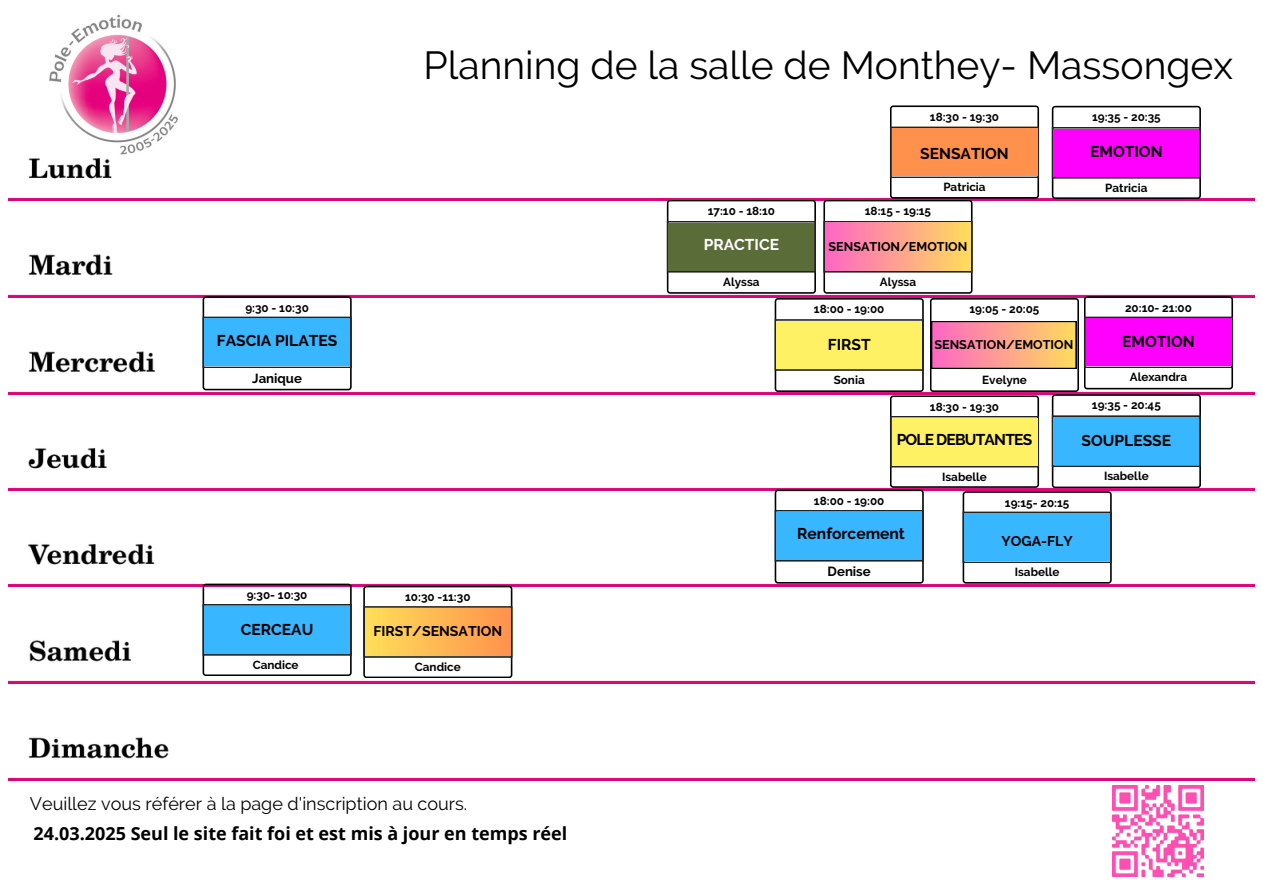
<style>
.page{position:relative;width:1263px;height:894px;background:#fff}
.page>*{position:absolute;margin:0;border:0;box-sizing:border-box;transform-origin:0 0}
.t1{font:39px "Raleway";color:#000}
.t2{font:700 18px "Open Sans";color:#000}
.t3{font:18px "Raleway";color:#000}
.t4{font:700 15.6px "Raleway";color:#000}
.t5{font:700 15.6px "Raleway";letter-spacing:-.05em;color:#000}
.t6{font:700 15.6px "Raleway";color:#fff}
.t7{font:700 14.1px "Raleway";color:#000}
.t8{font:700 13.2px "Raleway";color:#000}
.t9{font:700 12.6px "Raleway";color:#000}
.t10{font:700 11.7px "Raleway";color:#000}
</style>
<div class="page">
<img style="left:9px;top:211px;width:1245px;height:86px">
<img style="left:9px;top:308px;width:1245px;height:86px">
<img style="left:9px;top:448px;width:1245px;height:42px">
<img style="left:9px;top:544px;width:1245px;height:42px">
<img style="left:9px;top:597px;width:1245px;height:86px">
<img style="left:9px;top:737px;width:1245px;height:43px">
<img style="left:9px;top:158px;width:1245px;height:42px">
<img style="left:1113px;top:785px;width:91px;height:91px">
<svg style="left:203px;top:583px;width:149px;height:92px"></svg>
<div style="left:204px;top:605px;width:146px;height:48px;background:#38b6ff"></div>
<svg style="left:203px;top:296px;width:149px;height:94px"></svg>
<div style="left:204px;top:318px;width:146px;height:48px;background:#38b6ff"></div>
<svg style="left:667px;top:105px;width:566px;height:478px"></svg>
<div style="left:776px;top:511px;width:146px;height:48px;background:#38b6ff"></div>
<svg style="left:363px;top:585px;width:149px;height:93px"></svg>
<div style="left:365px;top:608px;width:145px;height:47px;background:linear-gradient(to right,#ffde59,#ff924d)"></div>
<img style="left:49px;top:14px;width:129px;height:141px">
<p class="t1" style="left:424px;top:42px;width:811px">Planning de la salle de Monthey- Massongex</p>
<p class="t10" style="left:245px;top:300px;width:65px">9:30 - 10:30</p>
<h6 class="t4" style="left:217px;top:331px;width:122px">FASCIA PILATES</h6>
<p class="t8" style="left:252px;top:370px;width:51px">Janique</p>
<p class="t10" style="left:247px;top:587px;width:62px">9:30- 10:30</p>
<p class="t10" style="left:405px;top:590px;width:67px">10:30 -11:30</p>
<h4 class="t4" style="left:241px;top:619px;width:74px">CERCEAU</h4>
<h4 class="t7" style="left:373px;top:622px;width:130px">FIRST/SENSATION</h4>
<p class="t10" style="left:253px;top:657px;width:47px">Candice</p>
<p class="t10" style="left:415px;top:659px;width:47px">Candice</p>
<h4 class="t3" style="left:30px;top:792px;width:439px">Veuillez vous référer à la page d'inscription au cours.</h4>
<p class="t2" style="left:34px;top:820px;width:535px">24.03.2025 Seul le site fait foi et est mis à jour en temps réel</p>
<p class="t10" style="left:930px;top:110px;width:71px">18:30 - 19:30</p>
<p class="t10" style="left:1092px;top:110px;width:70px">19:35 - 20:35</p>
<h4 class="t4" style="left:920px;top:144px;width:90px">SENSATION</h4>
<h1 class="t4" style="left:1090px;top:142px;width:74px">EMOTION</h1>
<p class="t10" style="left:943px;top:180px;width:44px">Patricia</p>
<p class="t10" style="left:1105px;top:181px;width:44px">Patricia</p>
<p class="t10" style="left:708px;top:204px;width:69px">17:10 - 18:10</p>
<p class="t10" style="left:865px;top:204px;width:68px">18:15 - 19:15</p>
<p class="t6" style="left:704px;top:236px;width:77px">PRACTICE</p>
<p class="t9" style="left:829px;top:239px;width:140px">SENSATION/EMOTION</p>
<h4 class="t10" style="left:723px;top:275px;width:38px">Alyssa</h4>
<h4 class="t10" style="left:880px;top:275px;width:38px">Alyssa</h4>
<p class="t10" style="left:814px;top:302px;width:72px">18:00 - 19:00</p>
<h4 class="t4" style="left:828px;top:335px;width:44px">FIRST</h4>
<p class="t10" style="left:969px;top:302px;width:72px">19:05 - 20:05</p>
<h5 class="t9" style="left:934px;top:337px;width:140px">SENSATION/EMOTION</h5>
<p class="t10" style="left:1125px;top:300px;width:68px">20:10- 21:00</p>
<h6 class="t4" style="left:1122px;top:332px;width:74px">EMOTION</h6>
<p class="t10" style="left:834px;top:372px;width:33px">Sonia</p>
<p class="t10" style="left:982px;top:372px;width:46px">Evelyne</p>
<p class="t10" style="left:930px;top:399px;width:71px">18:30 - 19:30</p>
<p class="t10" style="left:1130px;top:370px;width:59px">Alexandra</p>
<p class="t10" style="left:1092px;top:398px;width:70px">19:35 - 20:45</p>
<p class="t5" style="left:897px;top:430px;width:137px">POLE DEBUTANTES</p>
<p class="t4" style="left:1081px;top:431px;width:91px">SOUPLESSE</p>
<h4 class="t10" style="left:942px;top:469px;width:46px">Isabelle</h4>
<h4 class="t10" style="left:1104px;top:469px;width:46px">Isabelle</h4>
<p class="t10" style="left:814px;top:493px;width:72px">18:00 - 19:00</p>
<p class="t10" style="left:1005px;top:496px;width:66px">19:15- 20:15</p>
<h4 class="t4" style="left:797px;top:524px;width:109px">Renforcement</h4>
<h4 class="t7" style="left:1002px;top:532px;width:73px">YOGA-FLY</h4>
<p class="t8" style="left:828px;top:563px;width:45px">Denise</p>
<p class="t10" style="left:1015px;top:565px;width:46px">Isabelle</p>
</div>
